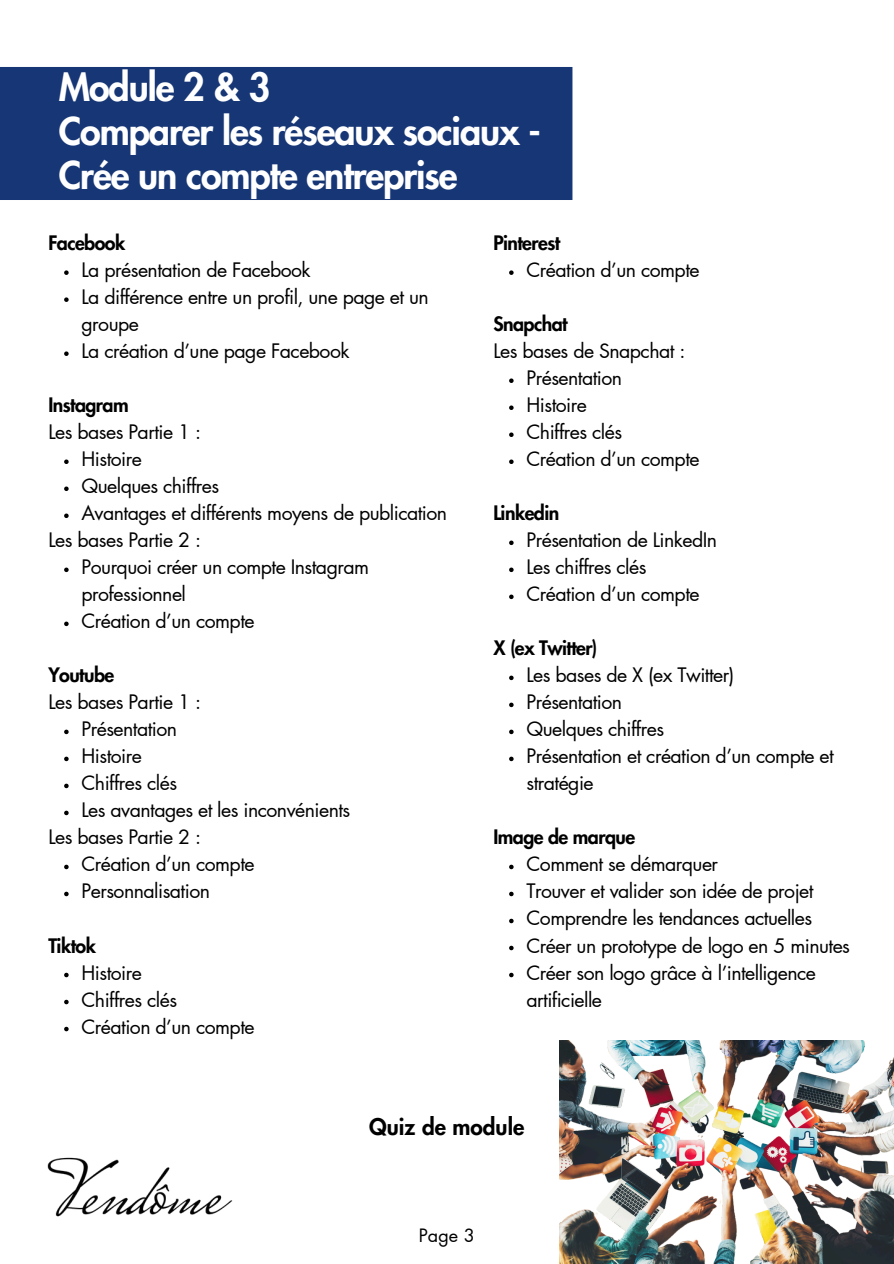
<style>
.page{position:relative;width:894px;height:1264px;background:#fff}
.page>*{position:absolute;margin:0;border:0;box-sizing:border-box;transform-origin:0 0}
.t1{font:800 37.5px/43.8px "Futura LT Pro";letter-spacing:-.03em;color:#fff}
.t2{font:800 22.5px "Futura LT Pro";color:#000}
.t3{font:19.5px/27px "Futura LT Pro";letter-spacing:-.03em;color:#000}
.t4{font:800 19.5px "Futura LT Pro";letter-spacing:-.03em;color:#000}
.t5{font:18px "Futura LT Pro";color:#000}
</style>
<div class="page">
<img style="left:47px;top:1157px;width:186px;height:60px">
<img style="left:559px;top:1040px;width:334px;height:223px">
<div style="left:0;top:67px;width:572px;height:133px;background:#163675"></div>
<svg style="left:64px;top:270px;width:5px;height:5px"></svg>
<svg style="left:64px;top:297px;width:5px;height:5px"></svg>
<svg style="left:64px;top:351px;width:5px;height:5px"></svg>
<svg style="left:64px;top:459px;width:5px;height:5px"></svg>
<svg style="left:64px;top:486px;width:5px;height:5px"></svg>
<svg style="left:64px;top:513px;width:5px;height:5px"></svg>
<svg style="left:64px;top:567px;width:5px;height:5px"></svg>
<svg style="left:64px;top:621px;width:5px;height:5px"></svg>
<svg style="left:64px;top:729px;width:5px;height:5px"></svg>
<svg style="left:64px;top:756px;width:5px;height:5px"></svg>
<svg style="left:64px;top:783px;width:5px;height:5px"></svg>
<svg style="left:64px;top:810px;width:5px;height:5px"></svg>
<svg style="left:64px;top:864px;width:5px;height:5px"></svg>
<svg style="left:64px;top:891px;width:5px;height:5px"></svg>
<svg style="left:64px;top:972px;width:5px;height:5px"></svg>
<svg style="left:64px;top:999px;width:5px;height:5px"></svg>
<svg style="left:64px;top:1026px;width:5px;height:5px"></svg>
<svg style="left:509px;top:270px;width:4px;height:5px"></svg>
<svg style="left:509px;top:378px;width:4px;height:5px"></svg>
<svg style="left:509px;top:405px;width:4px;height:5px"></svg>
<svg style="left:509px;top:432px;width:4px;height:5px"></svg>
<svg style="left:509px;top:459px;width:4px;height:5px"></svg>
<svg style="left:509px;top:540px;width:4px;height:5px"></svg>
<svg style="left:509px;top:567px;width:4px;height:5px"></svg>
<svg style="left:509px;top:594px;width:4px;height:5px"></svg>
<svg style="left:509px;top:675px;width:4px;height:5px"></svg>
<svg style="left:509px;top:702px;width:4px;height:5px"></svg>
<svg style="left:509px;top:729px;width:4px;height:5px"></svg>
<svg style="left:509px;top:756px;width:4px;height:5px"></svg>
<svg style="left:509px;top:864px;width:4px;height:5px"></svg>
<svg style="left:509px;top:891px;width:4px;height:5px"></svg>
<svg style="left:509px;top:918px;width:4px;height:5px"></svg>
<svg style="left:509px;top:945px;width:4px;height:5px"></svg>
<svg style="left:509px;top:972px;width:4px;height:5px"></svg>
<p class="t1" style="left:59px;top:67px;width:483px">Module 2 &amp; 3<br>Comparer les réseaux sociaux -<br>Crée un compte entreprise</p>
<h3 class="t4" style="left:48px;top:234px;width:78px">Facebook</h3>
<p class="t3" style="left:81px;top:257px;width:231px">La présentation de Facebook</p>
<p class="t3" style="left:81px;top:284px;width:349px">La différence entre un profil, une page et un groupe</p>
<p class="t3" style="left:81px;top:338px;width:269px">La création d’une page Facebook</p>
<p class="t4" style="left:48px;top:396px;width:82px">Instagram</p>
<p class="t3" style="left:48px;top:419px;width:154px">Les bases Partie 1 :</p>
<p class="t3" style="left:81px;top:446px;width:62px">Histoire</p>
<p class="t3" style="left:81px;top:473px;width:139px">Quelques chiffres</p>
<p class="t3" style="left:81px;top:500px;width:367px">Avantages et différents moyens de publication</p>
<p class="t3" style="left:48px;top:527px;width:154px">Les bases Partie 2 :</p>
<p class="t3" style="left:81px;top:554px;width:289px">Pourquoi créer un compte Instagram professionnel</p>
<p class="t3" style="left:81px;top:608px;width:174px">Création d’un compte</p>
<p class="t4" style="left:48px;top:666px;width:67px">Youtube</p>
<p class="t3" style="left:48px;top:689px;width:154px">Les bases Partie 1 :</p>
<p class="t3" style="left:81px;top:716px;width:97px">Présentation</p>
<p class="t3" style="left:81px;top:743px;width:62px">Histoire</p>
<p class="t3" style="left:81px;top:770px;width:97px">Chiffres clés</p>
<p class="t3" style="left:81px;top:797px;width:270px">Les avantages et les inconvénients</p>
<p class="t3" style="left:48px;top:824px;width:154px">Les bases Partie 2 :</p>
<p class="t3" style="left:81px;top:851px;width:174px">Création d’un compte</p>
<p class="t3" style="left:81px;top:878px;width:130px">Personnalisation</p>
<h3 class="t4" style="left:48px;top:936px;width:49px">Tiktok</h3>
<p class="t3" style="left:81px;top:959px;width:62px">Histoire</p>
<p class="t3" style="left:81px;top:986px;width:97px">Chiffres clés</p>
<p class="t3" style="left:81px;top:1013px;width:174px">Création d’un compte</p>
<h3 class="t4" style="left:493px;top:234px;width:68px">Pinterest</h3>
<p class="t3" style="left:526px;top:257px;width:174px">Création d’un compte</p>
<p class="t4" style="left:493px;top:315px;width:76px">Snapchat</p>
<p class="t3" style="left:493px;top:338px;width:193px">Les bases de Snapchat :</p>
<p class="t3" style="left:526px;top:365px;width:97px">Présentation</p>
<p class="t3" style="left:526px;top:392px;width:62px">Histoire</p>
<p class="t3" style="left:526px;top:419px;width:97px">Chiffres clés</p>
<p class="t3" style="left:526px;top:446px;width:174px">Création d’un compte</p>
<h3 class="t4" style="left:493px;top:504px;width:67px">Linkedin</h3>
<p class="t3" style="left:526px;top:527px;width:192px">Présentation de LinkedIn</p>
<p class="t3" style="left:526px;top:554px;width:121px">Les chiffres clés</p>
<p class="t3" style="left:526px;top:581px;width:174px">Création d’un compte</p>
<h3 class="t4" style="left:493px;top:639px;width:105px">X (ex Twitter)</h3>
<p class="t3" style="left:526px;top:662px;width:209px">Les bases de X (ex Twitter)</p>
<p class="t3" style="left:526px;top:689px;width:97px">Présentation</p>
<p class="t3" style="left:526px;top:716px;width:139px">Quelques chiffres</p>
<p class="t3" style="left:526px;top:743px;width:309px">Présentation et création d’un compte et stratégie</p>
<h3 class="t4" style="left:493px;top:828px;width:143px">Image de marque</h3>
<p class="t3" style="left:526px;top:851px;width:193px">Comment se démarquer</p>
<p class="t3" style="left:526px;top:878px;width:288px">Trouver et valider son idée de projet</p>
<p class="t3" style="left:526px;top:905px;width:287px">Comprendre les tendances actuelles</p>
<p class="t3" style="left:526px;top:932px;width:325px">Créer un prototype de logo en 5 minutes</p>
<p class="t3" style="left:526px;top:959px;width:291px">Créer son logo grâce à l’intelligence artificielle</p>
<p class="t2" style="left:369px;top:1116px;width:156px">Quiz de module</p>
<h1 class="t5" style="left:419px;top:1227px;width:57px">Page 3</h1>
</div>
